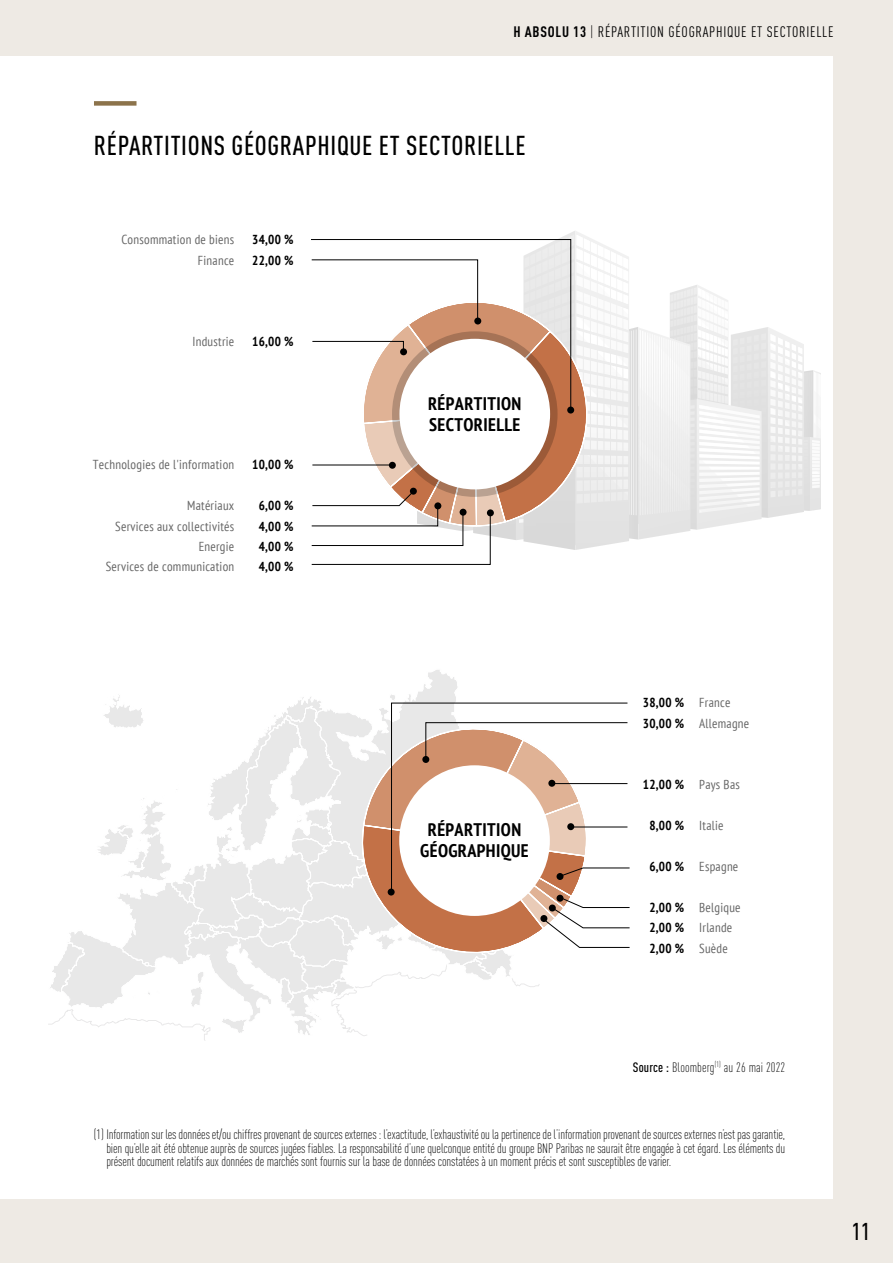
<style>
.page{position:relative;width:893px;height:1263px;background:#eeeae4}
.page>*{position:absolute;margin:0;border:0;box-sizing:border-box;transform-origin:0 0}
.t1{font:500 27px "DIN Cond";letter-spacing:.025em;color:#000}
.t2{font:500 24px "DIN Cond";color:#000}
.t3{font:700 condensed 18.15px/20.9px "PT Sans";letter-spacing:.02em;color:#000}
.t4{font:15px "DIN Cond";letter-spacing:.05em;color:#000}
.t5{font:300 13.5px/13.5px "DIN Cond";letter-spacing:-.01em;color:#000;text-align:justify}
.t6{font:300 13.5px "DIN Cond";letter-spacing:.01em;color:#000}
.t7{font:condensed 13.05px/20.4px "PT Sans";letter-spacing:.02em;color:#666;text-align:right}
.t8{font:700 condensed 13.05px/20.4px "PT Sans";letter-spacing:.02em;color:#000}
.s1{font-weight:700}
.s2{font-weight:300}
.s3{font-weight:500}
</style>
<div class="page">
<div style="left:0;top:56px;width:832px;height:1142px;background:#fff"></div>
<div style="left:94px;top:101px;width:42px;height:5px;background:#8c734b"></div>
<svg style="left:418px;top:670px;width:39px;height:23px"></svg>
<svg style="left:311px;top:231px;width:510px;height:334px"></svg>
<div style="left:389px;top:462px;width:7px;height:7px;background:#000;border-radius:50%"></div>
<hr style="left:312px;top:465px;width:81px;height:1px;background:#000">
<svg style="left:48px;top:693px;width:582px;height:348px"></svg>
<p class="t4" style="left:513px;top:23px;width:321px"><span class="s1">H ABSOLU 13</span> <span class="s2">|</span> RÉPARTITION GÉOGRAPHIQUE ET SECTORIELLE</p>
<h1 class="t1" style="left:94px;top:129px;width:433px">RÉPARTITIONS GÉOGRAPHIQUE ET SECTORIELLE</h1>
<p class="t7" style="left:121px;top:229px;width:114px">Consommation de biens<br>Finance</p>
<p class="t8" style="left:252px;top:229px;width:43px">34,00 %<br>22,00 %</p>
<p class="t7" style="left:192px;top:331px;width:43px">Industrie</p>
<p class="t8" style="left:252px;top:331px;width:43px">16,00 %</p>
<h3 class="t3" style="left:428px;top:393px;width:95px">RÉPARTITION<br>SECTORIELLE</h3>
<p class="t7" style="left:93px;top:454px;width:143px">Technologies de l'information</p>
<p class="t7" style="left:106px;top:495px;width:130px">Matériaux<br>Services aux collectivités<br>Energie<br>Services de communication</p>
<p class="t8" style="left:252px;top:454px;width:43px">10,00 %</p>
<p class="t8" style="left:259px;top:495px;width:36px;text-align:justify">6,00 % 4,00 % 4,00 % 4,00 %</p>
<h3 class="t3" style="left:420px;top:819px;width:110px;text-align:center">RÉPARTITION<br>GÉOGRAPHIQUE</h3>
<p class="t8" style="left:643px;top:692px;width:43px">38,00 %<br>30,00 %</p>
<p class="t7" style="left:699px;top:692px;width:52px;text-align:left">France<br>Allemagne</p>
<p class="t8" style="left:643px;top:774px;width:43px">12,00 %</p>
<p class="t8" style="left:649px;top:815px;width:36px">8,00 %</p>
<p class="t8" style="left:649px;top:856px;width:36px">6,00 %</p>
<p class="t8" style="left:649px;top:897px;width:36px;text-align:justify">2,00 % 2,00 % 2,00 %</p>
<p class="t7" style="left:699px;top:774px;width:42px">Pays Bas</p>
<p class="t7" style="left:699px;top:815px;width:26px">Italie</p>
<p class="t7" style="left:699px;top:856px;width:41px">Espagne</p>
<p class="t7" style="left:699px;top:897px;width:43px;text-align:left">Belgique<br>Irlande<br>Suède</p>
<p class="t6" style="left:633px;top:1059px;width:154px"><span class="s3">Source :</span> Bloomberg<sup>(1)</sup> au 26 mai 2022</p>
<p class="t5" style="left:106px;top:1127px;width:680px;text-indent:-12px">(1) Information sur les données et/ou chiffres provenant de sources externes : l’exactitude, l’exhaustivité ou la pertinence de l’information provenant de sources externes n’est pas garantie, bien qu’elle ait été obtenue auprès de sources jugées fiables. La responsabilité d’une quelconque entité du groupe BNP Paribas ne saurait être engagée à cet égard. Les éléments du présent document relatifs aux données de marchés sont fournis sur la base de données constatées à un moment précis et sont susceptibles de varier.</p>
<h2 class="t2" style="left:852px;top:1217px;width:20px">11</h2>
</div>
